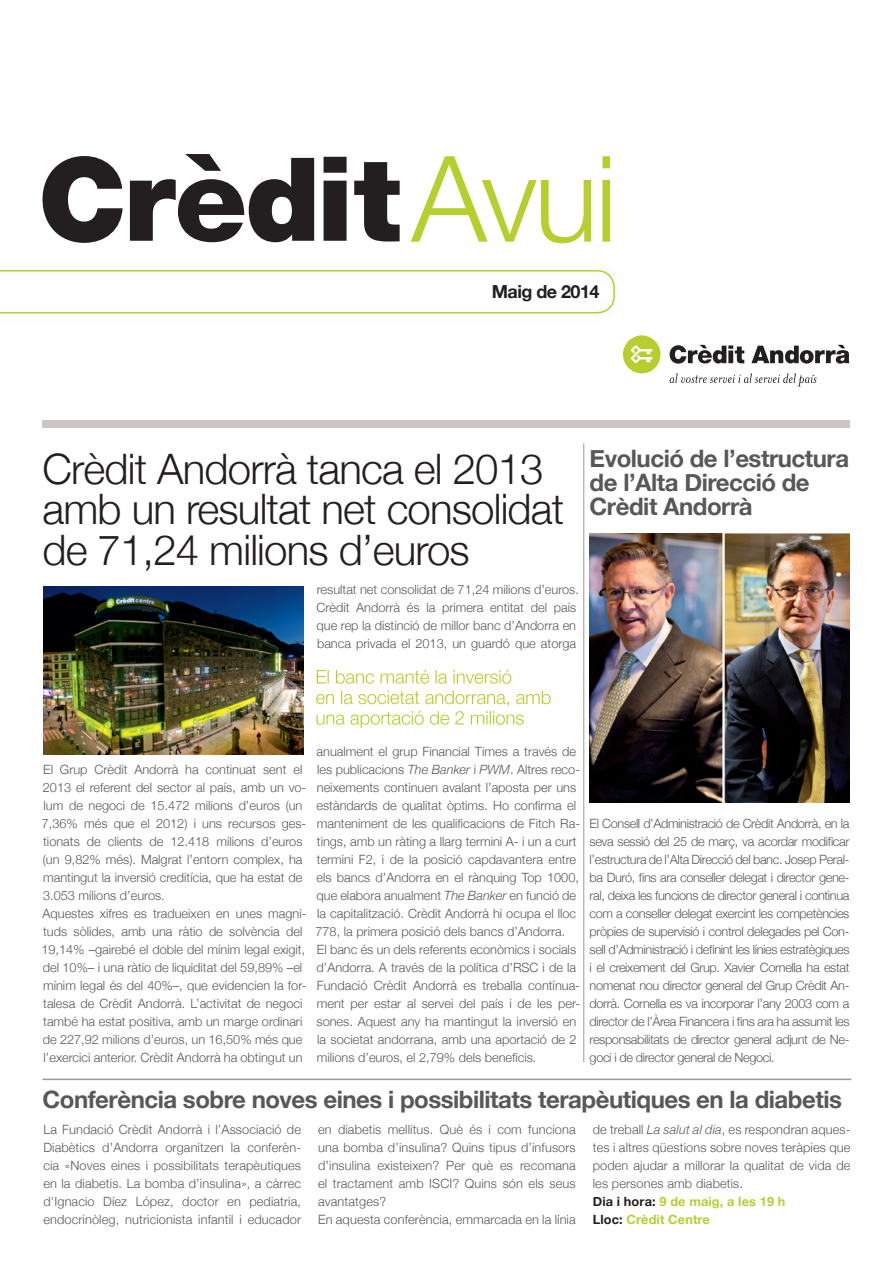
<style>
.page{position:relative;width:893px;height:1263px;background:#fff}
.page>*{position:absolute;margin:0;border:0;box-sizing:border-box;transform-origin:0 0}
.t1{font:300 119.55px "Helvetica Neue";color:#b6cf2f}
.t2{font:300 42px/40.5px "Helvetica Neue";letter-spacing:-.02em;color:#231f20}
.t3{font:700 24px/24px "Helvetica Neue";letter-spacing:-.02em;color:#57585a}
.t4{font:700 18px "Helvetica Neue";letter-spacing:-.03em;color:#231f20}
.t5{font:300 12.75px/18px "Helvetica Neue";color:#57585a}
.s1{font-style:italic}
.s2{font-weight:700;color:#231f20}
.s3{font-weight:700;color:#b6cf2f}
</style>
<div class="page">
<div style="left:43px;top:420px;width:807px;height:7px;background:#ccc6c4"></div>
<svg style="left:43px;top:156px;width:80px;height:87px"></svg>
<svg style="left:130px;top:154px;width:184px;height:88px"></svg>
<svg style="left:324px;top:157px;width:23px;height:84px;background:#3b3839"></svg>
<svg style="left:354px;top:162px;width:46px;height:79px"></svg>
<svg style="left:0;top:270px;width:615px;height:43px"></svg>
<svg style="left:623px;top:335px;width:37px;height:38px"></svg>
<svg style="left:751px;top:345px;width:98px;height:19px"></svg>
<svg style="left:670px;top:345px;width:74px;height:19px"></svg>
<svg style="left:670px;top:373px;width:147px;height:13px"></svg>
<hr style="left:43px;top:1079px;width:808px;height:1px;background:#97999c">
<hr style="left:583px;top:443px;width:1px;height:619px;background:#97999c">
<img style="left:590px;top:533px;width:259px;height:270px">
<img style="left:44px;top:586px;width:259px;height:168px">
<svg style="left:316px;top:690px;width:235px;height:38px"></svg>
<svg style="left:317px;top:670px;width:194px;height:14px"></svg>
<h1 class="t1" style="left:411px;top:126px;width:207px">Avui</h1>
<h3 class="t4" style="left:492px;top:280px;width:109px">Maig de 2014</h3>
<h2 class="t2" style="left:43px;top:448px;width:523px">Crèdit Andorrà tanca el 2013 amb un resultat net consolidat de 71,24 milions d’euros</h2>
<p class="t5" style="left:316px;top:580px;width:264px">resultat net consolidat de 71,24 milions d’euros.<br>Crèdit Andorrà és la primera entitat del país que rep la distinció de millor banc d’Andorra en banca privada el 2013, un guardó que atorga</p>
<h3 class="t3" style="left:590px;top:446px;width:261px">Evolució de l’estructura de l’Alta Direcció de<br>Crèdit Andorrà</h3>
<p class="t5" style="left:41px;top:760px;width:266px">El Grup Crèdit Andorrà ha continuat sent el 2013 el referent del sector al país, amb un vo&shy;lum de negoci de 15.472 milions d’euros (un 7,36% més que el 2012) i uns recursos ges&shy;tionats de clients de 12.418 milions d’euros (un 9,82% més). Malgrat l’entorn complex, ha mantingut la inversió creditícia, que ha estat de 3.053 milions d’euros.<br>Aquestes xifres es tradueixen en unes magni&shy;tuds sòlides, amb una ràtio de solvència del 19,14% –gairebé el doble del mínim legal exigit, del 10%– i una ràtio de liquiditat del 59,89% –el mínim legal és del 40%–, que evidencien la for&shy;talesa de Crèdit Andorrà. L’activitat de negoci també ha estat positiva, amb un marge ordinari de 227,92 milions d’euros, un 16,50% més que l’exercici anterior. Crèdit Andorrà ha obtingut un</p>
<p class="t5" style="left:315px;top:742px;width:266px">anualment el grup Financial Times a través de les publicacions <span class="s1">The Banker</span> i <span class="s1">PWM</span>. Altres reco&shy;neixements continuen avalant l’aposta per uns estàndards de qualitat òptims. Ho confirma el manteniment de les qualificacions de Fitch Ra&shy;tings, amb un ràting a llarg termini A- i un a curt termini F2, i de la posició capdavantera entre els bancs d’Andorra en el rànquing Top 1000, que elabora anualment <span class="s1">The Banker</span> en funció de la capitalització. Crèdit Andorrà hi ocupa el lloc 778, la primera posició dels bancs d’Andorra.<br>El banc és un dels referents econòmics i socials d’Andorra. A través de la política d’RSC i de la Fundació Crèdit Andorrà es treballa contínua&shy;ment per estar al servei del país i de les per&shy;sones. Aquest any ha mantingut la inversió en la societat andorrana, amb una aportació de 2 milions d’euros, el 2,79% dels beneficis.</p>
<p class="t5" style="left:590px;top:814px;width:261px;text-align:justify">El Consell d’Administració de Crèdit Andorrà, en la seva sessió del 25 de març, va acordar modificar l’estructura de l’Alta Direcció del banc. Josep Peral&shy;ba Duró, fins ara conseller delegat i director gene&shy;ral, deixa les funcions de director general i continua com a conseller delegat exercint les competències pròpies de supervisió i control delegades pel Con&shy;sell d’Administració i definint les línies estratègiques i el creixement del Grup. Xavier Cornella ha estat nomenat nou director general del Grup Crèdit An&shy;dorrà. Cornella es va incorporar l’any 2003 com a director de l’Àrea Financera i fins ara ha assumit les responsabilitats de director general adjunt de Ne&shy;goci i de director general de Negoci.</p>
<h3 class="t3" style="left:43px;top:1087px;width:801px">Conferència sobre noves eines i possibilitats terapèutiques en la diabetis</h3>
<p class="t5" style="left:43px;top:1120px;width:259px;text-align:justify">La Fundació Crèdit Andorrà i l’Associació de Diabètics d’Andorra organitzen la conferèn&shy;cia «Noves eines i possibilitats terapèutiques en la diabetis. La bomba d’insulina», a càrrec d’Ignacio Díez López, doctor en pediatria, endocrinòleg, nutricionista infantil i educador</p>
<p class="t5" style="left:318px;top:1120px;width:259px">en diabetis mellitus. Què és i com funciona una bomba d’insulina? Quins tipus d’infusors d’insulina existeixen? Per què es recomana el tractament amb ISCI? Quins són els seus avantatges?<br>En aquesta conferència, emmarcada en la línia</p>
<p class="t5" style="left:593px;top:1120px;width:259px">de treball <span class="s1">La salut al dia</span>, es respondran aques&shy;tes i altres qüestions sobre noves teràpies que poden ajudar a millorar la qualitat de vida de les persones amb diabetis.<br><span class="s2">Dia i hora:</span> <span class="s3">9 de maig, a les 19 h<br></span><span class="s2">Lloc:</span> <span class="s3">Crèdit Centre</span></p>
</div>
